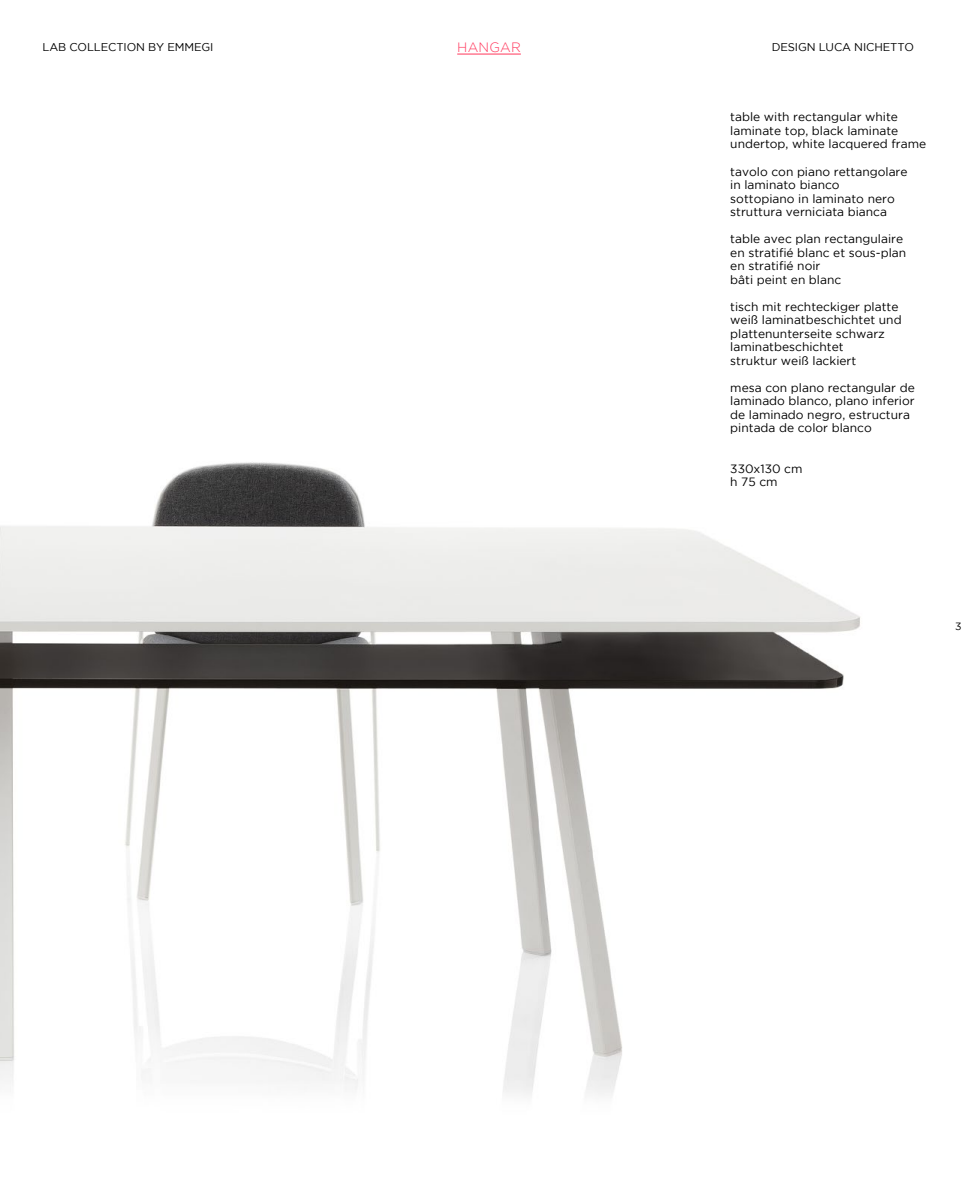
<style>
.page{position:relative;width:978px;height:1191px;background:#fff}
.page>*{position:absolute;margin:0;border:0;box-sizing:border-box;transform-origin:0 0}
.t1{font:300 13.5px "Gotham";letter-spacing:.015em;color:#ff365b}
.t2{font:12px/13.5px "Gotham";color:#000}
.t3{font:11.25px "Gotham";letter-spacing:-.01em;color:#000}
.t4{font:10.5px "Gotham";color:#000}
</style>
<div class="page">
<img style="left:0;top:462px;width:860px;height:633px">
<hr style="left:457px;top:54px;width:64px;height:1px;background:#ff365b">
<p class="t3" style="left:43px;top:41px;width:173px">LAB COLLECTION BY EMMEGI</p>
<p class="t3" style="left:772px;top:41px;width:144px">DESIGN LUCA NICHETTO</p>
<p class="t1" style="left:457px;top:40px;width:65px">HANGAR</p>
<p class="t2" style="left:730px;top:110px;width:197px">table with rectangular white laminate top, black laminate undertop, white lacquered frame</p>
<p class="t2" style="left:730px;top:164px;width:179px">tavolo con piano rettangolare in laminato bianco<br>sottopiano in laminato nero struttura verniciata bianca</p>
<p class="t2" style="left:730px;top:232px;width:177px">table avec plan rectangulaire en stratifié blanc et sous-plan en stratifié noir<br>bâti peint en blanc</p>
<p class="t2" style="left:730px;top:299px;width:173px">tisch mit rechteckiger platte weiß laminatbeschichtet und plattenunterseite schwarz laminatbeschichtet<br>struktur weiß lackiert</p>
<p class="t2" style="left:730px;top:380px;width:186px">mesa con plano rectangular de laminado blanco, plano inferior de laminado negro, estructura pintada de color blanco</p>
<p class="t2" style="left:730px;top:461px;width:74px">330x130 cm h 75 cm</p>
<p class="t4" style="left:955px;top:621px;width:8px">3</p>
</div>
